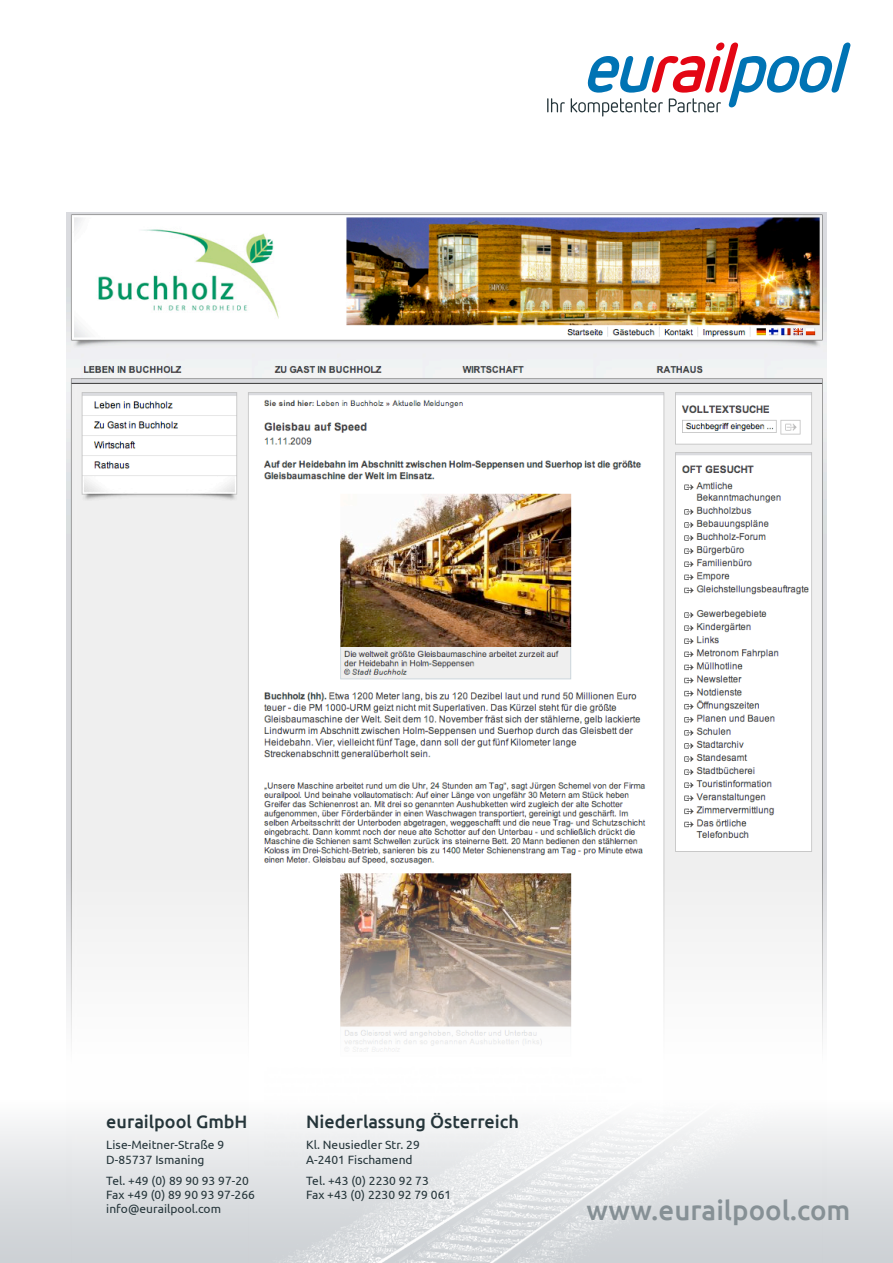
<style>
.page{position:relative;width:893px;height:1263px;background:#fff}
.page>*{position:absolute;margin:0;border:0;box-sizing:border-box;transform-origin:0 0}
.t1{font:500 27.6px "Ubuntu";color:#869095}
.t2{font:500 18px "Ubuntu";color:#25353a}
.t3{font:12px/14.4px "Ubuntu";letter-spacing:.005em;color:#25353a}
</style>
<div class="page">
<svg style="left:547px;top:43px;width:304px;height:74px"></svg>
<img style="left:67px;top:213px;width:759px;height:1050px">
<h2 class="t2" style="left:106px;top:1110px;width:143px">eurailpool GmbH</h2>
<p class="t3" style="left:106px;top:1137px;width:119px">Lise-Meitner-Straße 9<br>D-85737 Ismaning</p>
<p class="t3" style="left:106px;top:1173px;width:150px">Tel. +49 (0) 89 90 93 97-20<br>Fax +49 (0) 89 90 93 97-266 info@eurailpool.com</p>
<h2 class="t2" style="left:306px;top:1110px;width:214px">Niederlassung Österreich</h2>
<p class="t3" style="left:306px;top:1137px;width:115px">Kl. Neusiedler Str. 29<br>A-2401 Fischamend</p>
<p class="t3" style="left:306px;top:1173px;width:147px">Tel. +43 (0) 2230 92 73<br>Fax +43 (0) 2230 92 79 061</p>
<h1 class="t1" style="left:586px;top:1193px;width:265px">www.eurailpool.com</h1>
</div>
